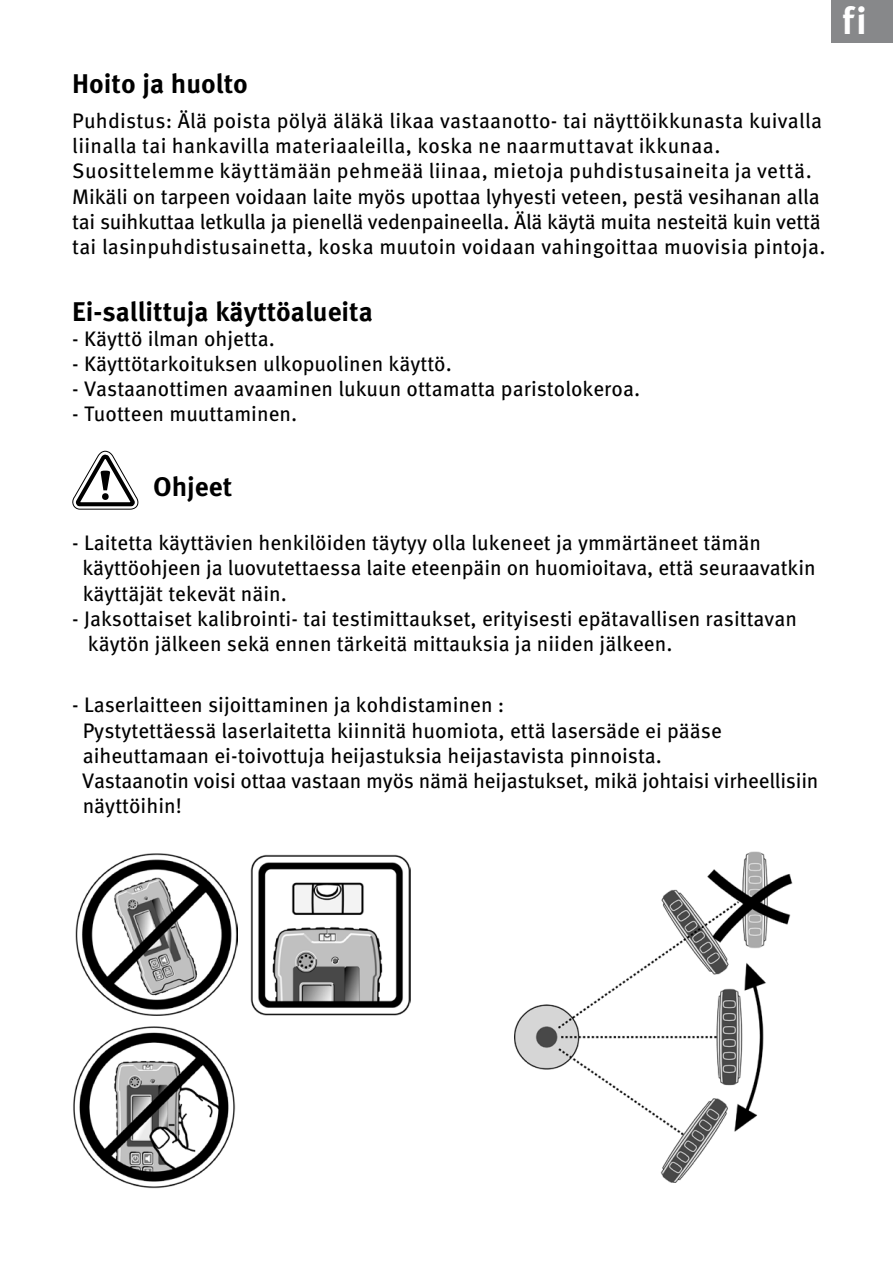
<style>
.page{position:relative;width:893px;height:1263px;background:#fff}
.page>*{position:absolute;margin:0;border:0;box-sizing:border-box;transform-origin:0 0}
.Meta_book_-_standard{font:700 37.8px "Meta Pro";color:#fff}
.Meta_Bold_Roman_9{font:700 27px "Meta Pro";color:#000}
.Meta_Bold_Roman_7{font:700 27px "Meta Pro";color:#000}
.Meta_Book_Roman_7{font:21px/25.2px "Meta Pro";color:#000}
</style>
<div class="page">
<img style="left:73px;top:1026px;width:163px;height:163px">
<img style="left:250px;top:855px;width:160px;height:160px">
<img style="left:76px;top:854px;width:162px;height:162px">
<img style="left:514px;top:851px;width:279px;height:332px">
<div style="left:832px;top:0;width:61px;height:43px;background:#87888a"></div>
<svg style="left:72px;top:450px;width:67px;height:60px"></svg>
<p class="Meta_Bold_Roman_7" style="left:72px;top:62px;width:177px">Hoito ja huolto</p>
<p class="Meta_Book_Roman_7" style="left:72px;top:107px;width:751px">Puhdistus: Älä poista pölyä äläkä likaa vastaanotto- tai näyttöikkunasta kuivalla</p>
<p class="Meta_Book_Roman_7" style="left:72px;top:132px;width:741px">liinalla tai hankavilla materiaaleilla, koska ne naarmuttavat ikkunaa.<br>Suosittelemme käyttämään pehmeää liinaa, mietoja puhdistusaineita ja vettä.</p>
<p class="Meta_Book_Roman_7" style="left:72px;top:182px;width:755px">Mikäli on tarpeen voidaan laite myös upottaa lyhyesti veteen, pestä vesihanan alla tai suihkuttaa letkulla ja pienellä vedenpaineella. Älä käytä muita nesteitä kuin vettä tai lasinpuhdistusainetta, koska muutoin voidaan vahingoittaa muovisia pintoja.</p>
<p class="Meta_Bold_Roman_9" style="left:72px;top:290px;width:302px">Ei-sallittuja käyttöalueita</p>
<p class="Meta_Book_Roman_7" style="left:72px;top:324px;width:204px">- Käyttö ilman ohjetta.</p>
<p class="Meta_Book_Roman_7" style="left:72px;top:350px;width:381px">- Käyttötarkoituksen ulkopuolinen käyttö.</p>
<p class="Meta_Book_Roman_7" style="left:72px;top:375px;width:569px">- Vastaanottimen avaaminen lukuun ottamatta paristolokeroa.</p>
<p class="Meta_Book_Roman_7" style="left:72px;top:400px;width:226px">- Tuotteen muuttaminen.</p>
<p class="Meta_book_-_standard" style="left:842px;top:-9px;width:26px">fi</p>
<p class="Meta_Bold_Roman_9" style="left:153px;top:466px;width:81px">Ohjeet</p>
<p class="Meta_Book_Roman_7" style="left:72px;top:529px;width:690px">- Laitetta käyttävien henkilöiden täytyy olla lukeneet ja ymmärtäneet tämän</p>
<p class="Meta_Book_Roman_7" style="left:82px;top:554px;width:735px">käyttöohjeen ja luovutettaessa laite eteenpäin on huomioitava, että seuraavatkin</p>
<p class="Meta_Book_Roman_7" style="left:83px;top:579px;width:206px">käyttäjät tekevät näin.</p>
<p class="Meta_Book_Roman_7" style="left:72px;top:604px;width:726px">- Jaksottaiset kalibrointi- tai testimittaukset, erityisesti epätavallisen rasittavan</p>
<p class="Meta_Book_Roman_7" style="left:88px;top:630px;width:586px">käytön jälkeen sekä ennen tärkeitä mittauksia ja niiden jälkeen.</p>
<p class="Meta_Book_Roman_7" style="left:72px;top:691px;width:434px">- Laserlaitteen sijoittaminen ja kohdistaminen :</p>
<p class="Meta_Book_Roman_7" style="left:83px;top:716px;width:641px">Pystytettäessä laserlaitetta kiinnitä huomiota, että lasersäde ei pääse</p>
<p class="Meta_Book_Roman_7" style="left:83px;top:741px;width:581px">aiheuttamaan ei-toivottuja heijastuksia heijastavista pinnoista.</p>
<p class="Meta_Book_Roman_7" style="left:82px;top:767px;width:738px">Vastaanotin voisi ottaa vastaan myös nämä heijastukset, mikä johtaisi virheellisiin</p>
<p class="Meta_Book_Roman_7" style="left:83px;top:792px;width:101px">näyttöihin!</p>
</div>
